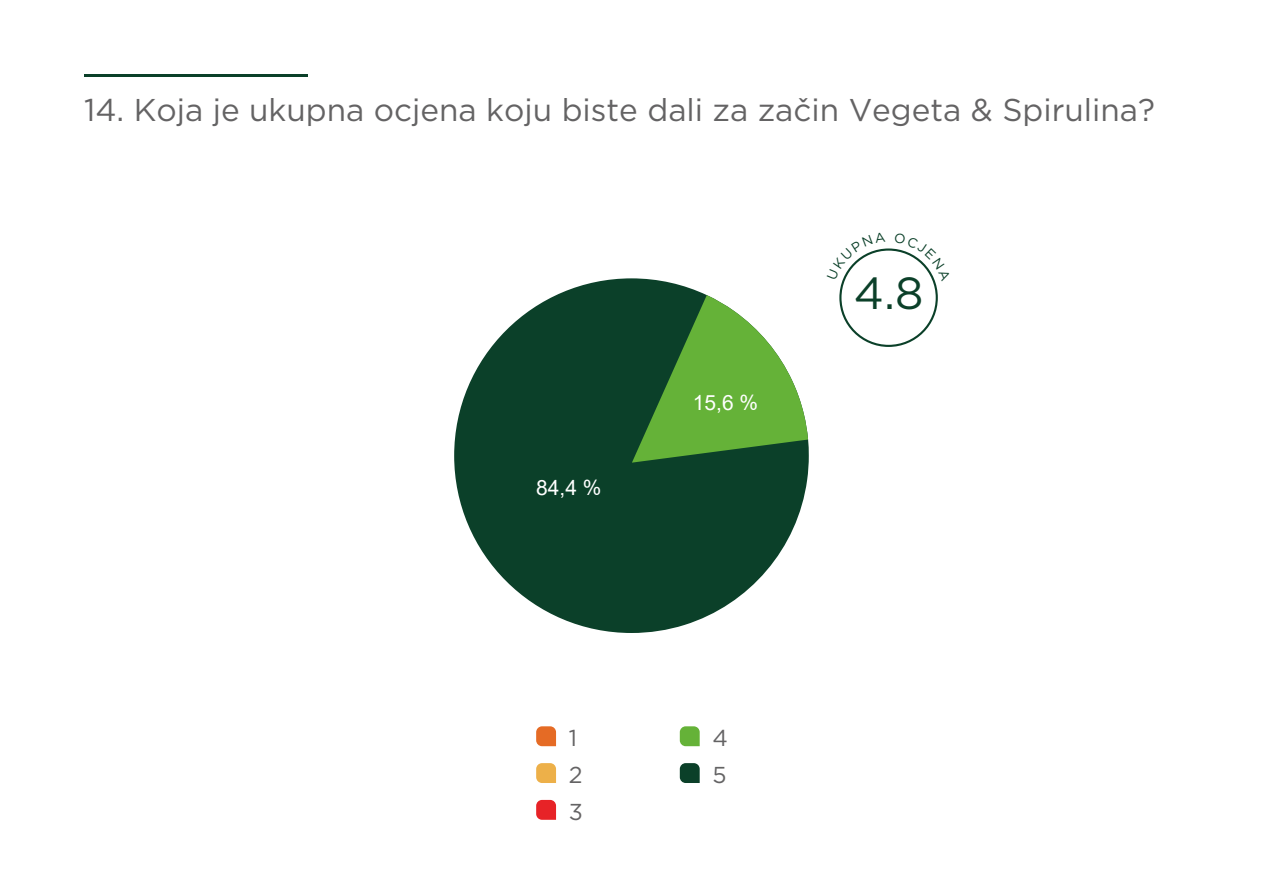
<style>
.page{position:relative;width:1263px;height:893px;background:#fff}
.page>*{position:absolute;margin:0;border:0;box-sizing:border-box;transform-origin:0 0}
.t1{font:45px "Gotham";color:#0b4029}
.t2{font:31.5px "Gotham";color:#646364}
.t3{font:22.95px/36.8px "Gotham";color:#646364}
.t4{font:21px "Arial";color:#fff}
</style>
<div class="page">
<hr style="left:84px;top:74px;width:224px;height:3px;background:#0b4029">
<svg style="left:536px;top:726px;width:20px;height:20px"></svg>
<svg style="left:536px;top:763px;width:20px;height:20px"></svg>
<svg style="left:536px;top:800px;width:20px;height:20px"></svg>
<svg style="left:680px;top:726px;width:20px;height:20px"></svg>
<svg style="left:680px;top:763px;width:20px;height:20px"></svg>
<svg style="left:454px;top:278px;width:355px;height:355px;fill:#0b4029"></svg>
<svg style="left:632px;top:295px;width:176px;height:168px;background:#629d51"></svg>
<div style="left:839px;top:248px;width:99px;height:99px;border:2px solid #0b4029;border-radius:50%"></div>
<svg style="left:842px;top:248px;width:43px;height:32px"></svg>
<svg style="left:894px;top:248px;width:41px;height:33px"></svg>
<p class="t2" style="left:84px;top:90px;width:1072px">14. Koja je ukupna ocjena koju biste dali za začin Vegeta &amp; Spirulina?</p>
<p class="t4" style="left:536px;top:473px;width:67px">84,4 %</p>
<p class="t4" style="left:693px;top:388px;width:67px">15,6 %</p>
<p class="t3" style="left:569px;top:719px;width:16px">1<br>2<br>3</p>
<p class="t3" style="left:712px;top:719px;width:17px">4<br>5</p>
<h1 class="t1" style="left:854px;top:264px;width:71px">4.8</h1>
</div>
